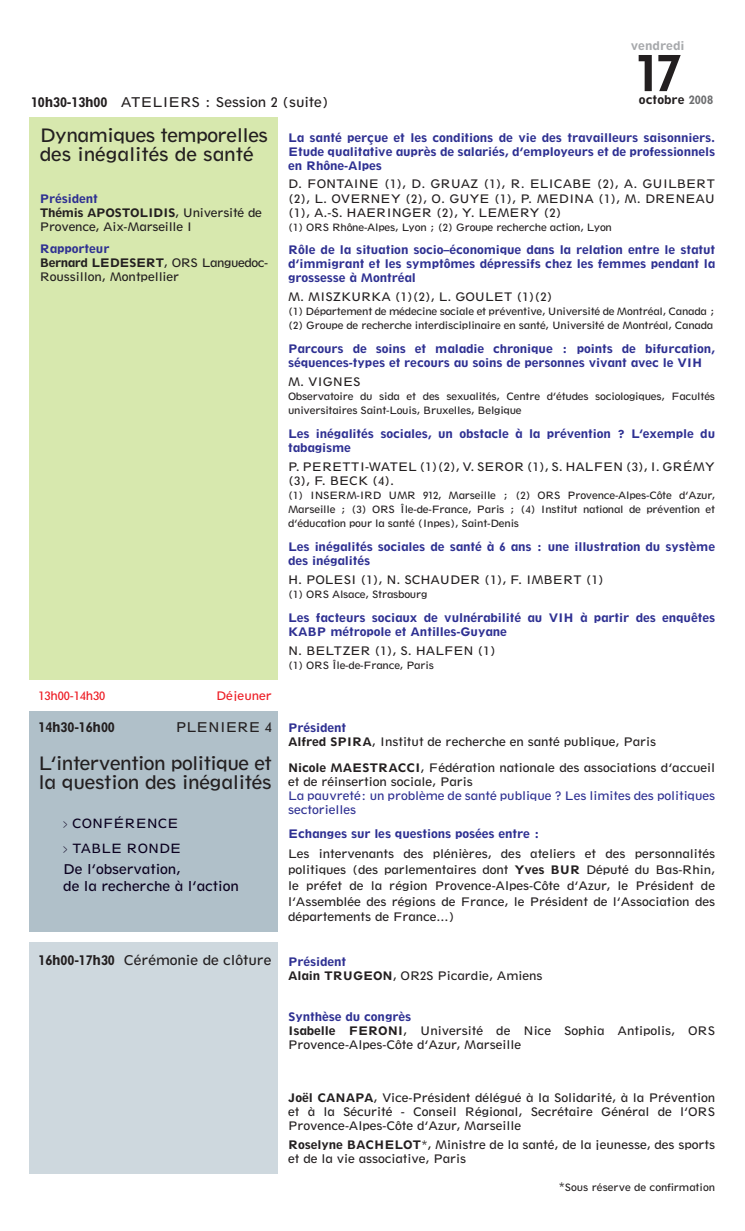
<style>
.page{position:relative;width:745px;height:1231px;background:#fff}
.page>*{position:absolute;margin:0;border:0;box-sizing:border-box;transform-origin:0 0}
.t1{font:52.5px "Spartan Heavy Classified";color:#231f20}
.t2{font:19.25px/19.2px "Spartan Book Classified";letter-spacing:-.03em;color:#231f20}
.t3{font:14px "Spartan Book Classified";letter-spacing:-.01em;color:#231f20}
.t4{font:14px/16.8px "Spartan Book Classified";letter-spacing:-.01em;color:#0a001f}
.t5{font:14px "Spartan Heavy Classified";letter-spacing:-.01em;color:#231f20}
.t6{font:13.3px/24.2px "Spartan Book Classified";color:#0a001f}
.t7{font:12.25px/14px "Spartan Book Classified";letter-spacing:-.01em;color:#231f20}
.t8{font:12.25px/14px "Spartan Heavy Classified";letter-spacing:-.01em;color:#2e3092}
.t9{font:12.25px/14px "Spartan Heavy Classified";letter-spacing:-.03em;color:#231f20}
.t10{font:12.25px/14px "Spartan Book Classified";letter-spacing:-.01em;color:#2e3092}
.t11{font:12.25px "Spartan Book Classified";letter-spacing:-.01em;color:#ed1c24}
.t12{font:12.25px "Spartan Heavy Classified";color:#231f20}
.t13{font:12.25px "Spartan Heavy Classified";color:#a7a9ac}
.t14{font:10.5px/14px "Spartan Book Classified";letter-spacing:-.025em;color:#231f20}
.s1{font-family:"Spartan Heavy Classified"}
.s2{color:#6d6e70}
.s3{color:#2e3092}
.s4{font-family:"Spartan Book Classified"}
.s5{font-size:8.75px}
.s6{font-size:12.25px}
</style>
<div class="page">
<div style="left:30px;top:941px;width:248px;height:232px;background:#ced8de"></div>
<div style="left:30px;top:711px;width:248px;height:220px;background:#b0c0c9"></div>
<div style="left:30px;top:117px;width:248px;height:562px;background:#d7e8ae"></div>
<p class="t13" style="left:630px;top:38px;width:55px">vendredi</p>
<p class="t3" style="left:31px;top:94px;width:299px"><span class="s1">10h30-13h00</span> ATELIERS : Session 2 (suite)</p>
<h1 class="t1" style="left:634px;top:42px;width:49px">17</h1>
<p class="t12" style="left:638px;top:93px;width:76px">octobre <span class="s2">2008</span></p>
<h2 class="t2" style="left:40px;top:125px;width:230px">Dynamiques temporelles des inégalités de santé</h2>
<p class="t9" style="left:40px;top:192px;width:224px"><span class="s3">Président<br></span>Thémis APOSTOLIDIS<span class="s4">, Université de</span></p>
<p class="t7" style="left:40px;top:220px;width:154px">Provence, Aix-Marseille I</p>
<p class="t9" style="left:40px;top:241px;width:230px"><span class="s3">Rapporteur<br></span>Bernard LEDESERT<span class="s4">, ORS Languedoc-</span></p>
<p class="t7" style="left:40px;top:269px;width:141px">Roussillon, Montpellier</p>
<p class="t11" style="left:38px;top:688px;width:68px">13h00-14h30</p>
<p class="t11" style="left:216px;top:688px;width:57px">Déjeuner</p>
<p class="t5" style="left:38px;top:718px;width:78px">14h30-16h00</p>
<p class="t3" style="left:176px;top:718px;width:97px">PLENIERE 4</p>
<h2 class="t2" style="left:38px;top:753px;width:235px">L’intervention politique et la question des inégalités</h2>
<p class="t6" style="left:63px;top:811px;width:119px"><span class="s5">&gt;</span> CONFÉRENCE <span class="s5">&gt;</span> TABLE RONDE</p>
<p class="t4" style="left:63px;top:861px;width:177px">De l’observation,<br>de la recherche à l’action</p>
<p class="t3" style="left:38px;top:952px;width:234px"><span class="s1">16h00-17h30</span> Cérémonie de clôture</p>
<p class="t8" style="left:288px;top:130px;width:428px;text-align:justify">La santé perçue et les conditions de vie des travailleurs saisonniers.<br>Etude qualitative auprès de salariés, d’employeurs et de professionnels en Rhône-Alpes</p>
<p class="t7" style="left:288px;top:177px;width:428px;text-align:justify">D. FONTAINE (1), D. GRUAZ (1), R. ELICABE (2), A. GUILBERT (2), L. OVERNEY (2), O. GUYE (1), P. MEDINA (1), M. DRENEAU (1), A.-S. HAERINGER (2), Y. LEMERY (2)</p>
<p class="t14" style="left:288px;top:220px;width:325px">(1) ORS Rhône-Alpes, Lyon ; (2) Groupe recherche action, Lyon</p>
<p class="t8" style="left:288px;top:243px;width:428px;text-align:justify">Rôle de la situation socio–économique dans la relation entre le statut d’immigrant et les symptômes dépressifs chez les femmes pendant la grossesse à Montréal</p>
<p class="t7" style="left:288px;top:290px;width:266px">M. MISZKURKA (1)(2), L. GOULET (1)(2)</p>
<p class="t14" style="left:288px;top:305px;width:428px">(1) Département de médecine sociale et préventive, Université de Montréal, Canada ; (2) Groupe de recherche interdisciplinaire en santé, Université de Montréal, Canada</p>
<p class="t8" style="left:288px;top:342px;width:428px">Parcours de soins et maladie chronique : points de bifurcation, séquences-types et recours au soins de personnes vivant avec le VIH</p>
<p class="t7" style="left:288px;top:375px;width:74px">M. VIGNES</p>
<p class="t14" style="left:288px;top:390px;width:428px">Observatoire du sida et des sexualités, Centre d’études sociologiques, Facultés universitaires Saint-Louis, Bruxelles, Belgique</p>
<p class="t8" style="left:288px;top:427px;width:428px">Les inégalités sociales, un obstacle à la prévention ? L’exemple du tabagisme</p>
<p class="t7" style="left:288px;top:460px;width:428px">P. PERETTI-WATEL (1)(2), V. SEROR (1), S. HALFEN (3), I. GRÉMY (3), F. BECK (4).</p>
<p class="t14" style="left:288px;top:488px;width:428px;text-align:justify">(1) INSERM-IRD UMR 912, Marseille ; (2) ORS Provence-Alpes-Côte d’Azur, Marseille ; (3) ORS Île-de-France, Paris ; (4) Institut national de prévention et d’éducation pour la santé (Inpes), Saint-Denis</p>
<p class="t8" style="left:288px;top:540px;width:428px">Les inégalités sociales de santé à 6 ans : une illustration du système des inégalités</p>
<p class="t7" style="left:288px;top:573px;width:317px">H. POLESI (1), N. SCHAUDER (1), F. IMBERT (1)</p>
<p class="t14" style="left:288px;top:587px;width:141px">(1) ORS Alsace, Strasbourg</p>
<p class="t8" style="left:288px;top:611px;width:428px">Les facteurs sociaux de vulnérabilité au VIH à partir des enquêtes<br>KABP métropole et Antilles-Guyane</p>
<p class="t7" style="left:288px;top:644px;width:209px">N. BELTZER (1), S. HALFEN (1)</p>
<p class="t14" style="left:288px;top:658px;width:147px">(1) ORS Île-de-France, Paris</p>
<p class="t8" style="left:288px;top:720px;width:60px">Président</p>
<p class="t7" style="left:288px;top:728px;width:428px;line-height:25.9px"><span class="s1">Alfred SPIRA</span>, Institut de recherche en santé publique, Paris<br><span class="s1">Nicole MAESTRACCI</span>, Fédération nationale des associations d’accueil</p>
<p class="t7" style="left:288px;top:774px;width:186px">et de réinsertion sociale, Paris</p>
<p class="t10" style="left:288px;top:788px;width:428px">La pauvreté: un problème de santé publique ? Les limites des politiques sectorielles</p>
<p class="t8" style="left:288px;top:826px;width:253px">Echanges sur les questions posées entre :</p>
<p class="t7" style="left:288px;top:846px;width:428px;line-height:15.8px;text-align:justify">Les intervenants des plénières, des ateliers et des personnalités politiques (des parlementaires dont <span class="s1">Yves BUR</span> Député du Bas-Rhin, le préfet de la région Provence-Alpes-Côte d’Azur, le Président de l’Assemblée des régions de France, le Président de l’Association des départements de France...)</p>
<p class="t8" style="left:288px;top:954px;width:60px">Président</p>
<p class="t7" style="left:288px;top:968px;width:256px"><span class="s1">Alain TRUGEON</span>, OR2S Picardie, Amiens</p>
<p class="t8" style="left:288px;top:1009px;width:125px">Synthèse du congrès</p>
<p class="t7" style="left:288px;top:1023px;width:428px"><span class="s1">Isabelle FERONI</span>, Université de Nice Sophia Antipolis, ORS<br>Provence-Alpes-Côte d’Azur, Marseille</p>
<p class="t7" style="left:288px;top:1090px;width:428px;text-align:justify"><span class="s1">Joël CANAPA</span>, Vice-Président délégué à la Solidarité, à la Prévention et à la Sécurité - Conseil Régional, Secrétaire Général de l’ORS Provence-Alpes-Côte d’Azur, Marseille</p>
<p class="t7" style="left:288px;top:1137px;width:428px"><span class="s1">Roselyne BACHELOT</span>*, Ministre de la santé, de la jeunesse, des sports et de la vie associative, Paris</p>
<p class="t14" style="left:558px;top:1180px;width:158px"><span class="s6">*</span>Sous réserve de confirmation</p>
</div>
